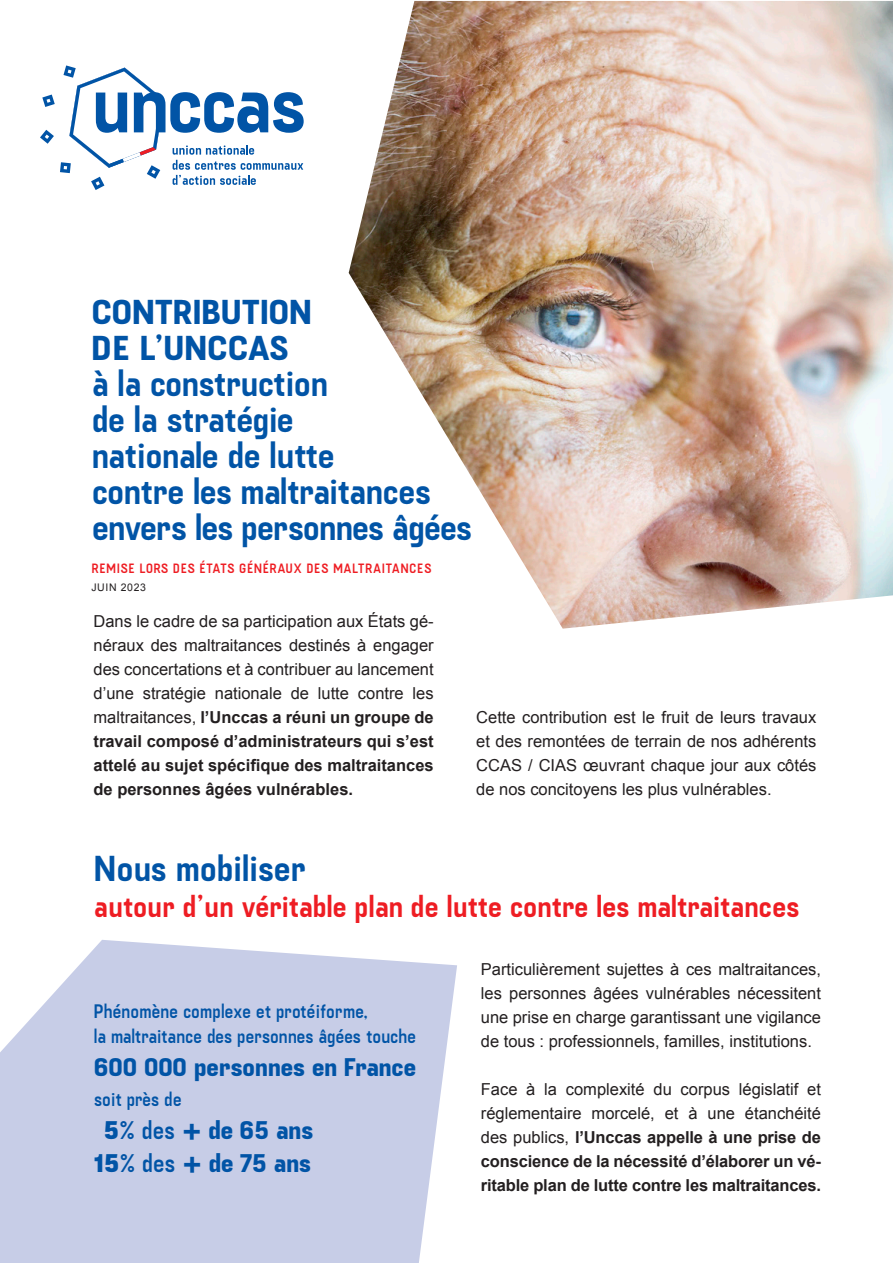
<style>
.page{position:relative;width:893px;height:1263px;background:#fff}
.page>*{position:absolute;margin:0;border:0;box-sizing:border-box;transform-origin:0 0}
.t1{font:36px "Fuji";letter-spacing:-.03em;color:#0154a6}
.t2{font:36px "Fuji";letter-spacing:-.01em;color:#0154a6}
.t3{font:500 34.5px "Fuji";color:#0154a6}
.t4{font:30px "Fuji";letter-spacing:-.02em;color:#ee1d23}
.t5{font:500 25.5px "Fuji";letter-spacing:-.015em;color:#0154a6}
.t6{font:300 19.5px "Fuji";letter-spacing:-.025em;color:#0154a6}
.t7{font:16.5px/24px "Arial";color:#231f20;text-align:justify}
.t8{font:700 16.5px/24px "Arial";letter-spacing:-.01em;color:#231f20;text-align:justify}
.t9{font:300 13.5px "Fuji";letter-spacing:.035em;color:#ee1d23}
.t10{font:10.5px "Arial";letter-spacing:.06em;color:#231f20}
.s1{font-weight:700}
.s2{font-weight:300}
.s3{font-weight:700;font-size:40.5px}
.s4{font-weight:400}
</style>
<div class="page">
<svg style="left:40px;top:65px;width:264px;height:125px"></svg>
<svg style="left:0;top:940px;width:457px;height:323px;background:#ccd2e9"></svg>
<img style="left:349px;top:1px;width:544px;height:628px">
<p class="t3" style="left:91px;top:291px;width:222px">CONTRIBUTION</p>
<p class="t3" style="left:91px;top:327px;width:199px">DE L’UNCCAS</p>
<p class="t1" style="left:91px;top:361px;width:238px">à la construction</p>
<p class="t1" style="left:91px;top:397px;width:204px">de la stratégie</p>
<p class="t1" style="left:91px;top:433px;width:245px">nationale de lutte</p>
<p class="t1" style="left:91px;top:469px;width:341px">contre les maltraitances</p>
<p class="t1" style="left:91px;top:505px;width:382px">envers les personnes âgées</p>
<p class="t9" style="left:91px;top:560px;width:342px">REMISE LORS DES ÉTATS GÉNÉRAUX DES MALTRAITANCES</p>
<p class="t10" style="left:91px;top:580px;width:56px">JUIN 2023</p>
<p class="t7" style="left:94px;top:609px;width:342px">Dans le cadre de sa participation aux États gé&shy;néraux des maltraitances destinés à engager des concertations et à contribuer au lancement d’une stratégie nationale de lutte contre les maltraitances, <span class="s1">l’Unccas a réuni un groupe de travail composé d’administrateurs qui s’est attelé au sujet spécifique des maltraitances de personnes âgées vulnérables.</span></p>
<p class="t7" style="left:476px;top:705px;width:342px">Cette contribution est le fruit de leurs travaux et des remontées de terrain de nos adhérents CCAS / CIAS œuvrant chaque jour aux côtés de nos concitoyens les plus vulnérables.</p>
<p class="t2" style="left:94px;top:847px;width:214px">Nous mobiliser</p>
<p class="t4" style="left:94px;top:888px;width:708px">autour d’un véritable plan de lutte contre les maltraitances</p>
<p class="t6" style="left:94px;top:999px;width:276px">Phénomène complexe et protéiforme,</p>
<p class="t6" style="left:94px;top:1024px;width:324px">la maltraitance des personnes âgées touche</p>
<p class="t5" style="left:94px;top:1052px;width:324px">600 000 personnes en France</p>
<p class="t6" style="left:94px;top:1087px;width:90px">soit près de</p>
<p class="t5" style="left:104px;top:1115px;width:211px"><span class="s1">5</span>% <span class="s2">des</span> <span class="s3">+</span> de 65 ans</p>
<p class="t5" style="left:94px;top:1148px;width:219px"><span class="s1">15</span>% <span class="s2">des</span> <span class="s3">+</span> de 75 ans</p>
<p class="t7" style="left:481px;top:957px;width:342px">Particulièrement sujettes à ces maltraitances, les personnes âgées vulnérables nécessitent une prise en charge garantissant une vigilance de tous : professionnels, familles, institutions.</p>
<p class="t8" style="left:481px;top:1077px;width:342px"><span class="s4">Face à la complexité du corpus législatif et réglementaire morcelé, et à une étanchéité des publics,</span> l’Unccas appelle à une prise de conscience de la nécessité d’élaborer un vé&shy;ritable plan de lutte contre les maltraitances.</p>
</div>
